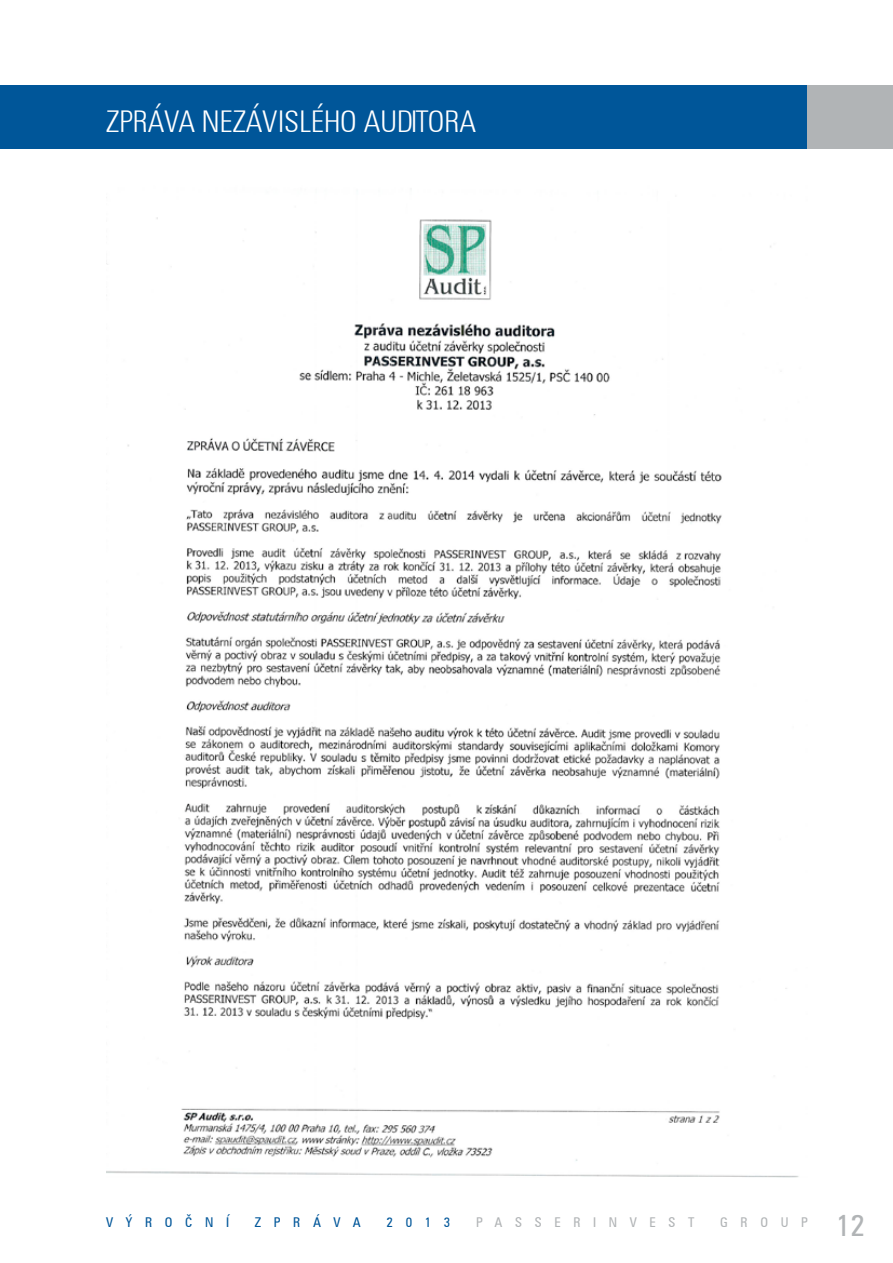
<style>
.page{position:relative;width:893px;height:1263px;background:#fff}
.page>*{position:absolute;margin:0;border:0;box-sizing:border-box;transform-origin:0 0}
.t1{font:30px "Zurich CE Lt Cn BT Roman";color:#fff}
.t2{font:30px "Zurich CE Cn BT Roman";color:#b1b4b6}
.t3{font:13.5px "Zurich CE Cn BT Roman";letter-spacing:.935em;color:#005699}
.t4{font:13.5px "Zurich CE Cn BT Roman";letter-spacing:.935em;color:#b1b4b6}
</style>
<div class="page">
<img style="left:106px;top:217px;width:693px;height:961px">
<div style="left:0;top:85px;width:808px;height:64px;background:#005699"></div>
<div style="left:808px;top:85px;width:85px;height:64px;background:#b1b4b6"></div>
<p class="t1" style="left:106px;top:102px;width:371px">ZPRÁVA NEZÁV IS LÉHO AUDITORA</p>
<p class="t3" style="left:106px;top:1213px;width:124px">VÝROČNÍ</p>
<p class="t3" style="left:255px;top:1213px;width:107px">ZPRÁVA</p>
<p class="t3" style="left:387px;top:1213px;width:65px">2013</p>
<p class="t4" style="left:476px;top:1213px;width:220px">PASSERINVEST</p>
<p class="t4" style="left:720px;top:1213px;width:89px">GROUP</p>
<p class="t2" style="left:836px;top:1205px;width:30px">12</p>
</div>
